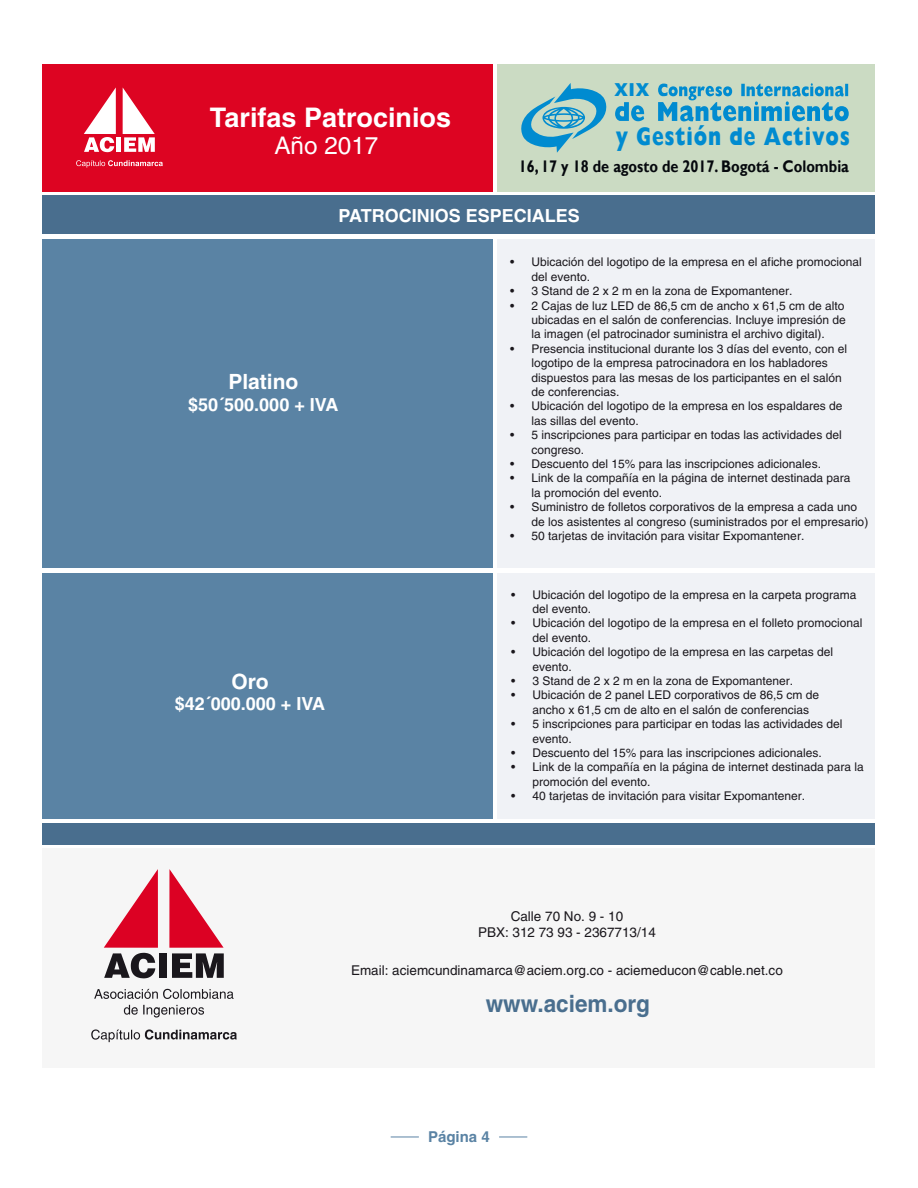
<style>
.page{position:relative;width:918px;height:1188px;background:#fff}
.page>*{position:absolute;margin:0;border:0;box-sizing:border-box;transform-origin:0 0}
.t1{font:700 27px "Helvetica";color:#fff}
.t2{font:800 25.35px "Gill Sans";letter-spacing:.045em;color:#008bd0;scale:.76 1}
.t3{font:24.3px "Helvetica";color:#fff}
.t4{font:700 23.7px "Helvetica";color:#496e8e;scale:.95 1}
.t5{font:700 21px "Helvetica";color:#fff}
.t6{font:800 18.75px "Gill Sans";color:#008bd0;scale:.82 1}
.t7{font:700 18px "Helvetica";color:#fff}
.t8{font:700 16.8px "Gill Sans";color:#05080d;scale:.86 1}
.t9{font:700 15px "Helvetica";color:#5a83a4}
.t10{font:13.5px/16.2px "Helvetica";color:#1a171c;text-align:center}
.t11{font:12px/14.4px "Helvetica";color:#1a171c}
</style>
<div class="page">
<svg style="left:391px;top:1137px;width:28px;height:1px"></svg>
<svg style="left:499px;top:1137px;width:28px;height:1px"></svg>
<div style="left:43px;top:195px;width:832px;height:39px;background:#496e8e"></div>
<div style="left:43px;top:824px;width:832px;height:21px;background:#496e8e"></div>
<div style="left:43px;top:849px;width:832px;height:219px;background:#f6f6f6"></div>
<div style="left:43px;top:573px;width:450px;height:246px;background:#5a83a4"></div>
<div style="left:497px;top:573px;width:378px;height:246px;background:#f0f2f6"></div>
<svg style="left:169px;top:869px;width:55px;height:109px"></svg>
<div style="left:159px;top:953px;width:8px;height:25px;background:#1a171c"></div>
<svg style="left:104px;top:869px;width:54px;height:109px"></svg>
<svg style="left:91px;top:1029px;width:146px;height:13px"></svg>
<svg style="left:94px;top:989px;width:140px;height:29px"></svg>
<div style="left:497px;top:64px;width:378px;height:127px;background:#cbdbc3"></div>
<div style="left:43px;top:64px;width:450px;height:127px;background:#dd0422"></div>
<svg style="left:123px;top:88px;width:32px;height:64px"></svg>
<div style="left:116px;top:137px;width:5px;height:15px;background:#fff"></div>
<svg style="left:84px;top:87px;width:32px;height:65px"></svg>
<svg style="left:76px;top:160px;width:87px;height:8px"></svg>
<div style="left:43px;top:239px;width:450px;height:328px;background:#5a83a4"></div>
<div style="left:497px;top:239px;width:378px;height:328px;background:#f0f2f6"></div>
<svg style="left:521px;top:83px;width:86px;height:70px"></svg>
<svg style="left:615px;top:102px;width:29px;height:19px"></svg>
<svg style="left:658px;top:83px;width:191px;height:38px"></svg>
<h1 class="t1" style="left:210px;top:101px;width:243px">Tarifas Patrocinios</h1>
<h3 class="t3" style="left:274px;top:131px;width:106px">Año 2017</h3>
<h3 class="t6" style="left:614px;top:79px;width:44px">XIX</h3>
<h2 class="t2" style="left:616px;top:122px;width:309px">y Gestión de Activos</h2>
<h3 class="t8" style="left:519px;top:156px;width:386px">16, 17 y 18 de agosto de 2017. Bogotá - Colombia</h3>
<h3 class="t7" style="left:338px;top:204px;width:243px">PATROCINIOS ESPECIALES</h3>
<h3 class="t5" style="left:228px;top:369px;width:72px">Platino</h3>
<h3 class="t7" style="left:188px;top:393px;width:152px">$50´500.000 + IVA</h3>
<h3 class="t5" style="left:231px;top:669px;width:39px">Oro</h3>
<h3 class="t7" style="left:175px;top:693px;width:152px">$42´000.000 + IVA</h3>
<p class="t11" style="left:532px;top:255px;width:332px;text-indent:-21px">• Ubicación del logotipo de la empresa en el afiche promocional del evento.</p>
<p class="t11" style="left:510px;top:284px;width:284px">• 3 Stand de 2 x 2 m en la zona de Expomantener.</p>
<p class="t11" style="left:532px;top:298px;width:316px;text-align:justify;text-indent:-21px">• 2 Cajas de luz LED de 86,5 cm de ancho x 61,5 cm de alto ubicadas en el salón de conferencias. Incluye impresión de la imagen (el patrocinador suministra el archivo digital).</p>
<p class="t11" style="left:532px;top:341px;width:317px;text-indent:-21px">• Presencia institucional durante los 3 días del evento, con el logotipo de la empresa patrocinadora en los habladores dispuestos para las mesas de los participantes en el salón de conferencias.</p>
<p class="t11" style="left:532px;top:399px;width:312px;text-indent:-21px">• Ubicación del logotipo de la empresa en los espaldares de las sillas del evento.</p>
<p class="t11" style="left:532px;top:428px;width:312px;text-indent:-21px">• 5 inscripciones para participar en todas las actividades del congreso.</p>
<p class="t11" style="left:510px;top:457px;width:312px">• Descuento del 15% para las inscripciones adicionales.</p>
<p class="t11" style="left:532px;top:471px;width:320px;text-indent:-21px">• Link de la compañía en la página de internet destinada para la promoción del evento.</p>
<p class="t11" style="left:532px;top:500px;width:338px;text-indent:-21px">• Suministro de folletos corporativos de la empresa a cada uno de los asistentes al congreso (suministrados por el empresario)</p>
<p class="t11" style="left:510px;top:529px;width:296px">• 50 tarjetas de invitación para visitar Expomantener.</p>
<p class="t11" style="left:532px;top:587px;width:326px;text-indent:-21px">• Ubicación del logotipo de la empresa en la carpeta programa del evento.</p>
<p class="t11" style="left:532px;top:616px;width:332px;text-indent:-21px">• Ubicación del logotipo de la empresa en el folleto promocional del evento.</p>
<p class="t11" style="left:532px;top:645px;width:302px;text-indent:-21px">• Ubicación del logotipo de la empresa en las carpetas del evento.</p>
<p class="t11" style="left:511px;top:674px;width:284px">• 3 Stand de 2 x 2 m en la zona de Expomantener.</p>
<p class="t11" style="left:532px;top:688px;width:288px;text-indent:-21px">• Ubicación de 2 panel LED corporativos de 86,5 cm de ancho x 61,5 cm de alto en el salón de conferencias</p>
<p class="t11" style="left:532px;top:717px;width:312px;text-indent:-21px">• 5 inscripciones para participar en todas las actividades del evento.</p>
<p class="t11" style="left:511px;top:746px;width:312px">• Descuento del 15% para las inscripciones adicionales.</p>
<p class="t11" style="left:532px;top:760px;width:333px;text-indent:-21px">• Link de la compañía en la página de internet destinada para la promoción del evento.</p>
<p class="t11" style="left:511px;top:789px;width:296px">• 40 tarjetas de invitación para visitar Expomantener.</p>
<p class="t10" style="left:478px;top:908px;width:179px">Calle 70 No. 9 - 10<br>PBX: 312 73 93 - 2367713/14</p>
<p class="t10" style="left:351px;top:962px;width:433px">Email: aciemcundinamarca@aciem.org.co - aciemeducon@cable.net.co</p>
<h3 class="t4" style="left:486px;top:989px;width:174px">www.aciem.org</h3>
<p class="t9" style="left:428px;top:1127px;width:63px">Página 4</p>
</div>
